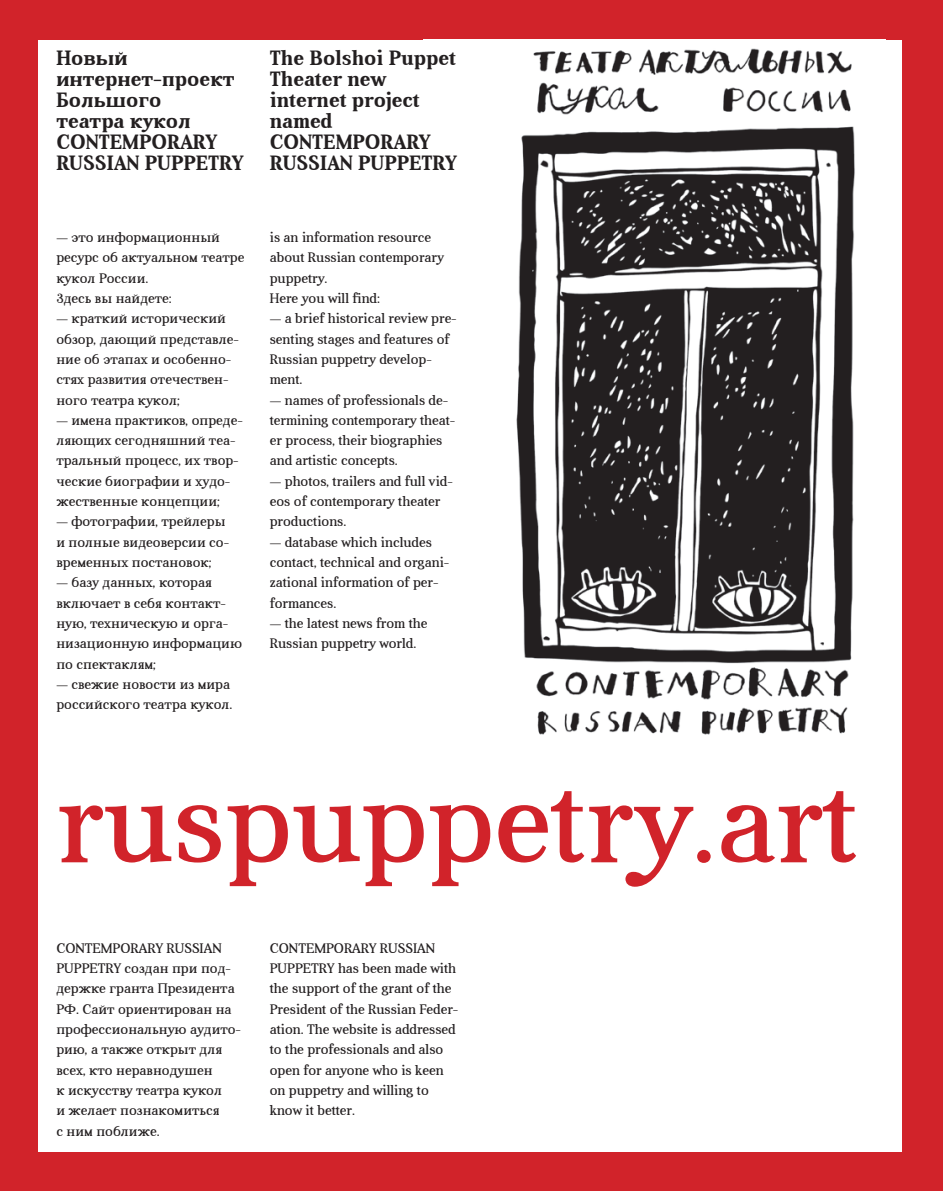
<style>
.page{position:relative;width:943px;height:1191px;background:#d1232a}
.page>*{position:absolute;margin:0;border:0;box-sizing:border-box;transform-origin:0 0}
.t1{font:119px "Aver";color:#d1232a}
.t2{font:700 21px/21.2px "Aver";color:#231f20}
.t3{font:14px/20.3px "Aver";color:#231f20}
</style>
<div class="page">
<div style="left:38px;top:40px;width:864px;height:1111px;background:#fff"></div>
<img style="left:516px;top:48px;width:339px;height:687px">
<h2 class="t2" style="left:56px;top:47px;width:188px">Новый интернет-проект<br>Большого<br>театра кукол<br>CONTEMPORARY<br>RUSSIAN PUPPETRY</h2>
<p class="t3" style="left:56px;top:227px;width:189px">— это информационный ресурс об актуальном театре кукол России.<br>Здесь вы найдете:</p>
<p class="t3" style="left:56px;top:309px;width:184px">— краткий исторический обзор, дающий представле&shy;ние об этапах и особенно&shy;стях развития отечествен&shy;ного театра кукол;</p>
<p class="t3" style="left:56px;top:410px;width:188px">— имена практиков, опреде&shy;ляющих сегодняшний теа&shy;тральный процесс, их твор&shy;ческие биографии и худо&shy;жественные концепции;</p>
<p class="t3" style="left:56px;top:512px;width:174px">— фотографии, трейлеры и полные видеоверсии со&shy;временных постановок;</p>
<p class="t3" style="left:56px;top:572px;width:187px">— базу данных, которая включает в себя контакт&shy;ную, техническую и орга&shy;низационную информацию по спектаклям;</p>
<p class="t3" style="left:56px;top:674px;width:177px">— свежие новости из мира российского театра кукол.</p>
<h2 class="t2" style="left:270px;top:47px;width:188px">The Bolshoi Puppet<br>Theater new internet project named<br>CONTEMPORARY<br>RUSSIAN PUPPETRY</h2>
<p class="t3" style="left:270px;top:227px;width:176px">is an information resource about Russian contemporary puppetry.<br>Here you will find:</p>
<p class="t3" style="left:270px;top:309px;width:188px">— a brief historical review pre&shy;senting stages and features of<br>Russian puppetry develop&shy;ment.</p>
<p class="t3" style="left:270px;top:390px;width:187px">— names of professionals de&shy;termining contemporary theat&shy;er process, their biographies and artistic concepts.</p>
<p class="t3" style="left:270px;top:471px;width:184px">— photos, trailers and full vid&shy;eos of contemporary theater productions.</p>
<p class="t3" style="left:270px;top:532px;width:181px">— database which includes contact, technical and organi&shy;zational information of per&shy;formances.</p>
<p class="t3" style="left:270px;top:613px;width:159px">— the latest news from the<br>Russian puppetry world.</p>
<h1 class="t1" style="left:56px;top:756px;width:803px">ruspuppetry.art</h1>
<p class="t3" style="left:56px;top:938px;width:186px">CONTEMPORARY RUSSIAN<br>PUPPETRY создан при под&shy;держке гранта Президента<br>РФ. Сайт ориентирован на профессиональную аудито&shy;рию, а также открыт для всех, кто неравнодушен<br>к искусству театра кукол<br>и желает познакомиться<br>с ним поближе.</p>
<p class="t3" style="left:270px;top:938px;width:190px">CONTEMPORARY RUSSIAN<br>PUPPETRY has been made with the support of the grant of the<br>President of the Russian Feder&shy;ation. The website is addressed to the professionals and also open for anyone who is keen on puppetry and willing to know it better.</p>
</div>
